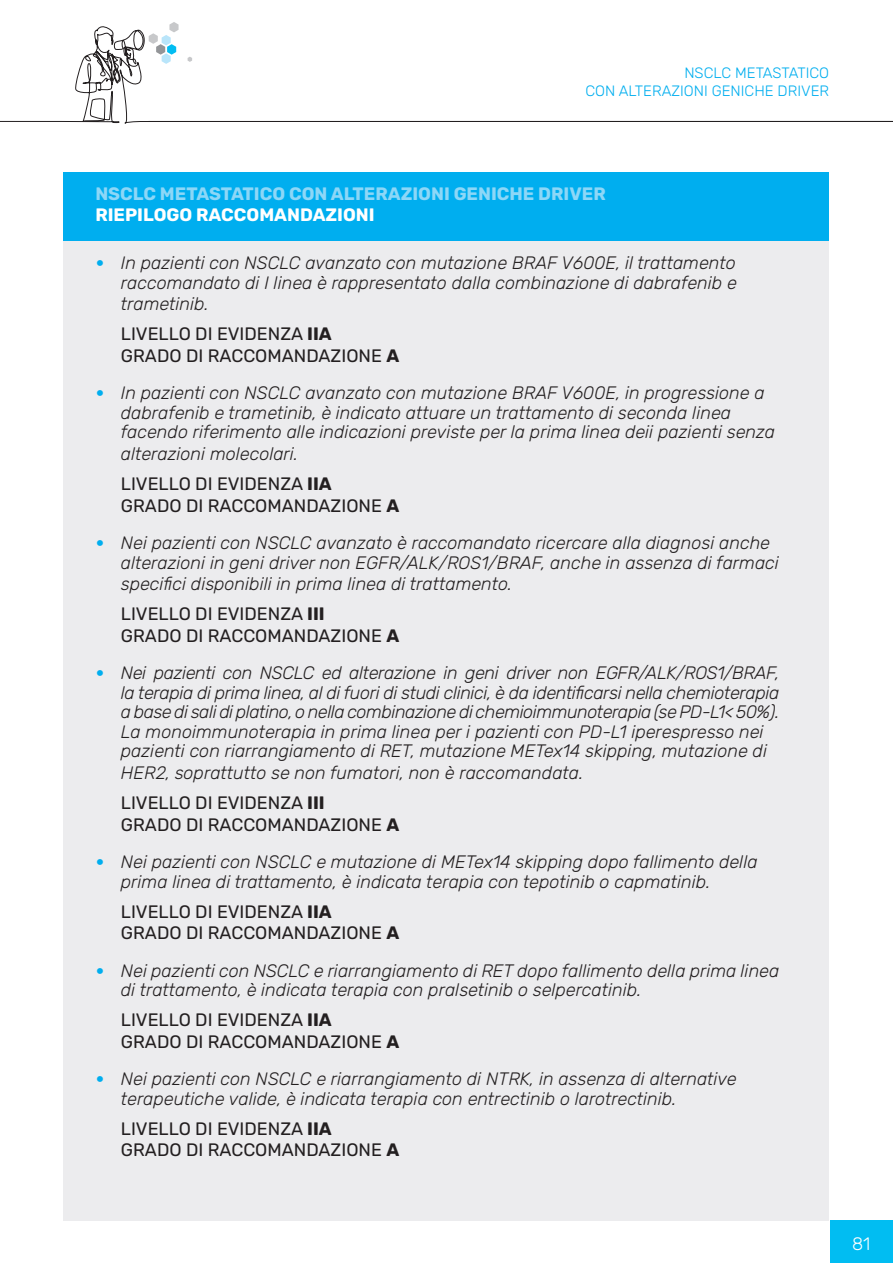
<style>
.page{position:relative;width:893px;height:1263px;background:#fff}
.page>*{position:absolute;margin:0;border:0;box-sizing:border-box;transform-origin:0 0}
.t1{font:italic 300 18px/19.5px "Rubik";color:#231f20}
.t2{font:italic 300 18px/19.5px "Rubik";letter-spacing:-.02em;color:#231f20}
.t3{font:18px/21.6px "Rubik";color:#231f20}
.t4{font:700 18px "Rubik";color:#8dd7f7}
.t5{font:700 18px "Rubik";color:#fff}
.t6{font:300 18px "Rubik";color:#fff}
.t7{font:300 15px/18px "Rubik";color:#00aeef;text-align:right}
.s1{font-family:"DIN";font-weight:500;font-style:normal;color:#00aeef}
.s2{font-weight:300;font-style:italic}
.s3{font-weight:700}
.s4{font-weight:400;font-style:normal}
.s5{font-weight:700;font-style:normal}
</style>
<div class="page">
<div style="left:830px;top:1220px;width:63px;height:43px;background:#01bdf2"></div>
<svg style="left:0;top:26px;width:893px;height:98px"></svg>
<svg style="left:188px;top:57px;width:4px;height:5px"></svg>
<svg style="left:149px;top:22px;width:30px;height:42px"></svg>
<div style="left:63px;top:172px;width:766px;height:1048px;background:#ececee"></div>
<div style="left:63px;top:172px;width:766px;height:69px;background:#00aeef"></div>
<p class="t7" style="left:585px;top:64px;width:245px">NSCLC METASTATICO<br>CON ALTERAZIONI GENICHE DRIVER</p>
<p class="t4" style="left:95px;top:183px;width:512px">NSCLC METASTATICO CON ALTERAZIONI GENICHE DRIVER</p>
<p class="t5" style="left:95px;top:204px;width:281px">RIEPILOGO RACCOMANDAZIONI</p>
<p class="t1" style="left:95px;top:254px;width:643px;text-align:right"><span class="s1">•</span> In pazienti con NSCLC avanzato con mutazione BRAF V600E, il trattamento raccomandato di I linea è rappresentato dalla combinazione di dabrafenib e</p>
<p class="t3" style="left:121px;top:289px;width:212px;line-height:30px"><span class="s2">trametinib.<br></span>LIVELLO DI EVIDENZA <span class="s3">IIA</span></p>
<p class="t3" style="left:121px;top:345px;width:280px">GRADO DI RACCOMANDAZIONE <span class="s3">A</span></p>
<p class="t1" style="left:121px;top:384px;width:656px;text-indent:-26px"><span class="s1">•</span> In pazienti con NSCLC avanzato con mutazione BRAF V600E, in progressione a dabrafenib e trametinib, è indicato attuare un trattamento di seconda linea facendo riferimento alle indicazioni previste per la prima linea deii pazienti senza</p>
<p class="t1" style="left:121px;top:439px;width:212px;line-height:30px">alterazioni molecolari.<br><span class="s4">LIVELLO DI EVIDENZA</span> <span class="s5">IIA</span></p>
<p class="t3" style="left:121px;top:495px;width:280px">GRADO DI RACCOMANDAZIONE <span class="s3">A</span></p>
<p class="t1" style="left:121px;top:534px;width:660px;text-indent:-26px"><span class="s1">•</span> Nei pazienti con NSCLC avanzato è raccomandato ricercare alla diagnosi anche alterazioni in geni driver non EGFR/ALK/ROS1/BRAF, anche in assenza di farmaci</p>
<p class="t1" style="left:121px;top:569px;width:393px;line-height:30px">specifici disponibili in prima linea di trattamento.<br><span class="s4">LIVELLO DI EVIDENZA</span> <span class="s5">III</span></p>
<p class="t3" style="left:121px;top:625px;width:280px">GRADO DI RACCOMANDAZIONE <span class="s3">A</span></p>
<p class="t2" style="left:121px;top:664px;width:660px;text-indent:-26px"><span class="s1">•</span> Nei pazienti con NSCLC ed alterazione in geni driver non EGFR/ALK/ROS1/BRAF, la terapia di prima linea, al di fuori di studi clinici, è da identificarsi nella chemioterapia a base di sali di platino, o nella combinazione di chemioimmunoterapia (se PD-L1&lt; 50%).<br>La monoimmunoterapia in prima linea per i pazienti con PD-L1 iperespresso nei pazienti con riarrangiamento di RET, mutazione METex14 skipping, mutazione di</p>
<p class="t1" style="left:121px;top:758px;width:464px;line-height:30px">HER2, soprattutto se non fumatori, non è raccomandata.<br><span class="s4">LIVELLO DI EVIDENZA</span> <span class="s5">III</span></p>
<p class="t3" style="left:121px;top:814px;width:280px">GRADO DI RACCOMANDAZIONE <span class="s3">A</span></p>
<p class="t1" style="left:121px;top:852px;width:638px;text-indent:-26px"><span class="s1">•</span> Nei pazienti con NSCLC e mutazione di METex14 skipping dopo fallimento della prima linea di trattamento, è indicata terapia con tepotinib o capmatinib.</p>
<p class="t3" style="left:121px;top:901px;width:280px">LIVELLO DI EVIDENZA <span class="s3">IIA<br></span>GRADO DI RACCOMANDAZIONE <span class="s3">A</span></p>
<p class="t1" style="left:121px;top:961px;width:660px;text-indent:-26px"><span class="s1">•</span> Nei pazienti con NSCLC e riarrangiamento di RET dopo fallimento della prima linea di trattamento, è indicata terapia con pralsetinib o selpercatinib.</p>
<p class="t3" style="left:121px;top:1009px;width:280px">LIVELLO DI EVIDENZA <span class="s3">IIA<br></span>GRADO DI RACCOMANDAZIONE <span class="s3">A</span></p>
<p class="t1" style="left:121px;top:1070px;width:617px;text-indent:-26px"><span class="s1">•</span> Nei pazienti con NSCLC e riarrangiamento di NTRK, in assenza di alternative terapeutiche valide, è indicata terapia con entrectinib o larotrectinib.</p>
<p class="t3" style="left:121px;top:1118px;width:280px">LIVELLO DI EVIDENZA <span class="s3">IIA<br></span>GRADO DI RACCOMANDAZIONE <span class="s3">A</span></p>
<p class="t6" style="left:852px;top:1234px;width:20px">81</p>
</div>
